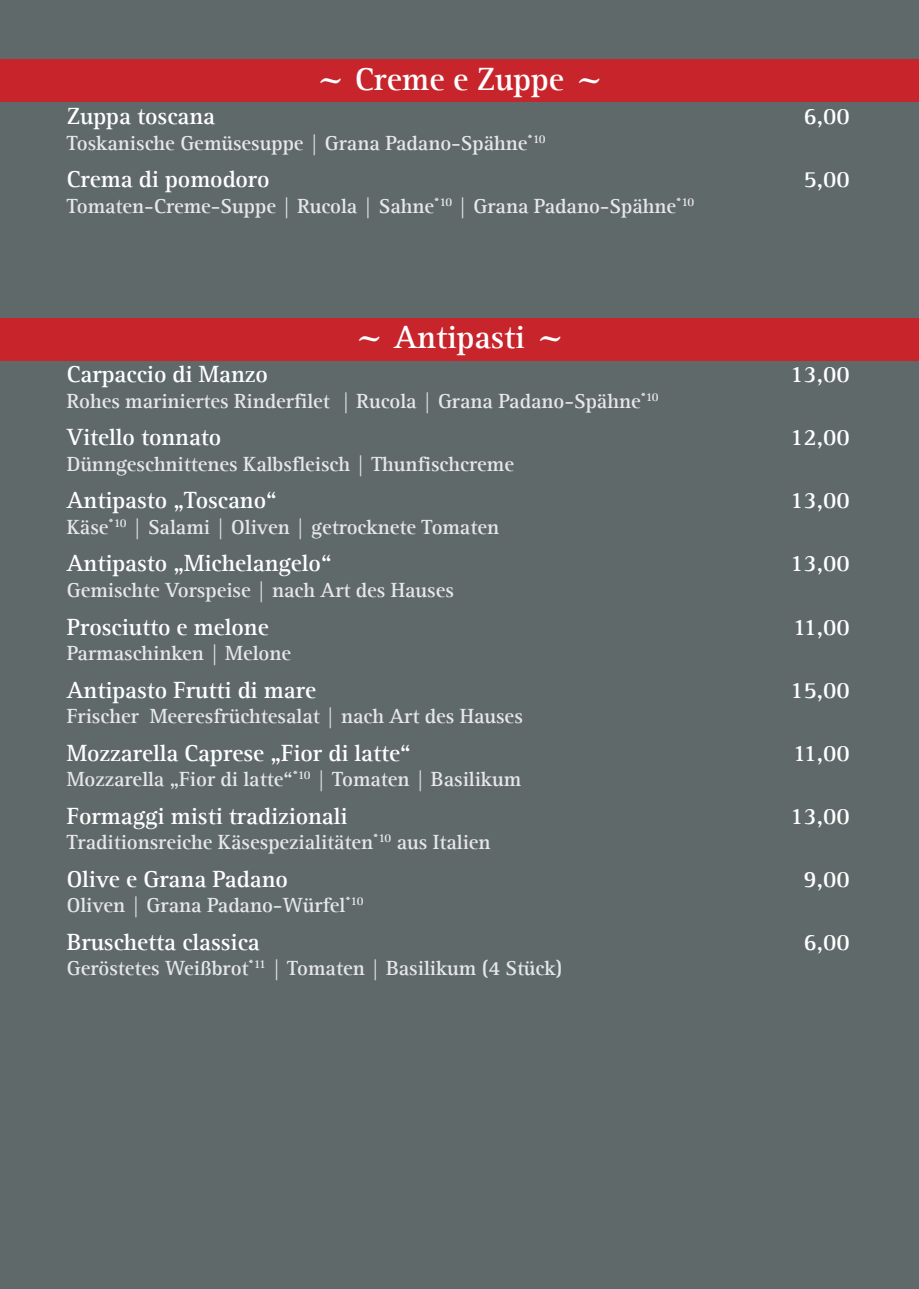
<style>
.page{position:relative;width:919px;height:1289px;background:#fff}
.page>*{position:absolute;margin:0;border:0;box-sizing:border-box;transform-origin:0 0}
.t1{font:700 33px "Agfa Rotis Serif";color:#fff}
.t2{font:700 24px "Agfa Rotis Serif";color:#fff}
.t3{font:700 21px "Agfa Rotis Serif";color:#e6e7e9}
</style>
<div class="page">
<div style="left:0;top:0;width:918px;height:1288px;background:#60696a"></div>
<div style="left:0;top:60px;width:918px;height:42px;background:#c8242b"></div>
<div style="left:0;top:318px;width:918px;height:42px;background:#c8242b"></div>
<h1 class="t1" style="left:313px;top:59px;width:293px">~ Creme e Zuppe ~</h1>
<p class="t2" style="left:67px;top:102px;width:150px">Zuppa toscana</p>
<p class="t2" style="left:803px;top:102px;width:48px">6,00</p>
<p class="t3" style="left:67px;top:130px;width:480px">Toskanische Gemüsesuppe | Grana Padano-Spähne<sup>*10</sup></p>
<p class="t2" style="left:67px;top:165px;width:204px">Crema di pomodoro</p>
<p class="t2" style="left:803px;top:165px;width:48px">5,00</p>
<p class="t3" style="left:67px;top:193px;width:629px">Tomaten-Creme-Suppe | Rucola | Sahne<sup>*10</sup> | Grana Padano-Spähne<sup>*10</sup></p>
<h1 class="t1" style="left:352px;top:317px;width:215px">~ Antipasti ~</h1>
<p class="t2" style="left:67px;top:360px;width:202px">Carpaccio di Manzo</p>
<p class="t2" style="left:790px;top:360px;width:61px">13,00</p>
<p class="t3" style="left:67px;top:388px;width:593px">Rohes mariniertes Rinderfilet | Rucola | Grana Padano-Spähne<sup>*10</sup></p>
<p class="t2" style="left:67px;top:423px;width:156px">Vitello tonnato</p>
<p class="t2" style="left:790px;top:423px;width:61px">12,00</p>
<p class="t3" style="left:67px;top:451px;width:448px">Dünngeschnittenes Kalbsfleisch | Thunfischcreme</p>
<p class="t2" style="left:67px;top:486px;width:211px">Antipasto „Toscano“</p>
<p class="t2" style="left:790px;top:486px;width:61px">13,00</p>
<p class="t3" style="left:67px;top:514px;width:434px">Käse<sup>*10</sup> | Salami | Oliven | getrocknete Tomaten</p>
<p class="t2" style="left:67px;top:549px;width:266px">Antipasto „Michelangelo“</p>
<p class="t2" style="left:790px;top:549px;width:61px">13,00</p>
<p class="t3" style="left:67px;top:577px;width:388px">Gemischte Vorspeise | nach Art des Hauses</p>
<p class="t2" style="left:67px;top:612px;width:203px">Prosciutto e melone</p>
<p class="t2" style="left:792px;top:612px;width:58px">11,00</p>
<p class="t3" style="left:67px;top:640px;width:226px">Parmaschinken | Melone</p>
<p class="t2" style="left:67px;top:675px;width:251px">Antipasto Frutti di mare</p>
<p class="t2" style="left:790px;top:675px;width:61px">15,00</p>
<p class="t3" style="left:67px;top:703px;width:457px">Frischer Meeresfrüchtesalat | nach Art des Hauses</p>
<p class="t2" style="left:67px;top:738px;width:345px">Mozzarella Caprese „Fior di latte“</p>
<p class="t2" style="left:792px;top:738px;width:58px">11,00</p>
<p class="t3" style="left:67px;top:766px;width:456px">Mozzarella „Fior di latte“<sup>*10</sup> | Tomaten | Basilikum</p>
<p class="t2" style="left:67px;top:801px;width:282px">Formaggi misti tradizionali</p>
<p class="t2" style="left:790px;top:801px;width:61px">13,00</p>
<p class="t3" style="left:67px;top:829px;width:425px">Traditionsreiche Käsespezialitäten<sup>*10</sup> aus Italien</p>
<p class="t2" style="left:67px;top:864px;width:222px">Olive e Grana Padano</p>
<p class="t2" style="left:803px;top:864px;width:48px">9,00</p>
<p class="t3" style="left:67px;top:892px;width:298px">Oliven | Grana Padano-Würfel<sup>*10</sup></p>
<p class="t2" style="left:67px;top:927px;width:194px">Bruschetta classica</p>
<p class="t2" style="left:803px;top:927px;width:48px">6,00</p>
<p class="t3" style="left:67px;top:955px;width:497px">Geröstetes Weißbrot<sup>*11</sup> | Tomaten | Basilikum (4 Stück)</p>
</div>
